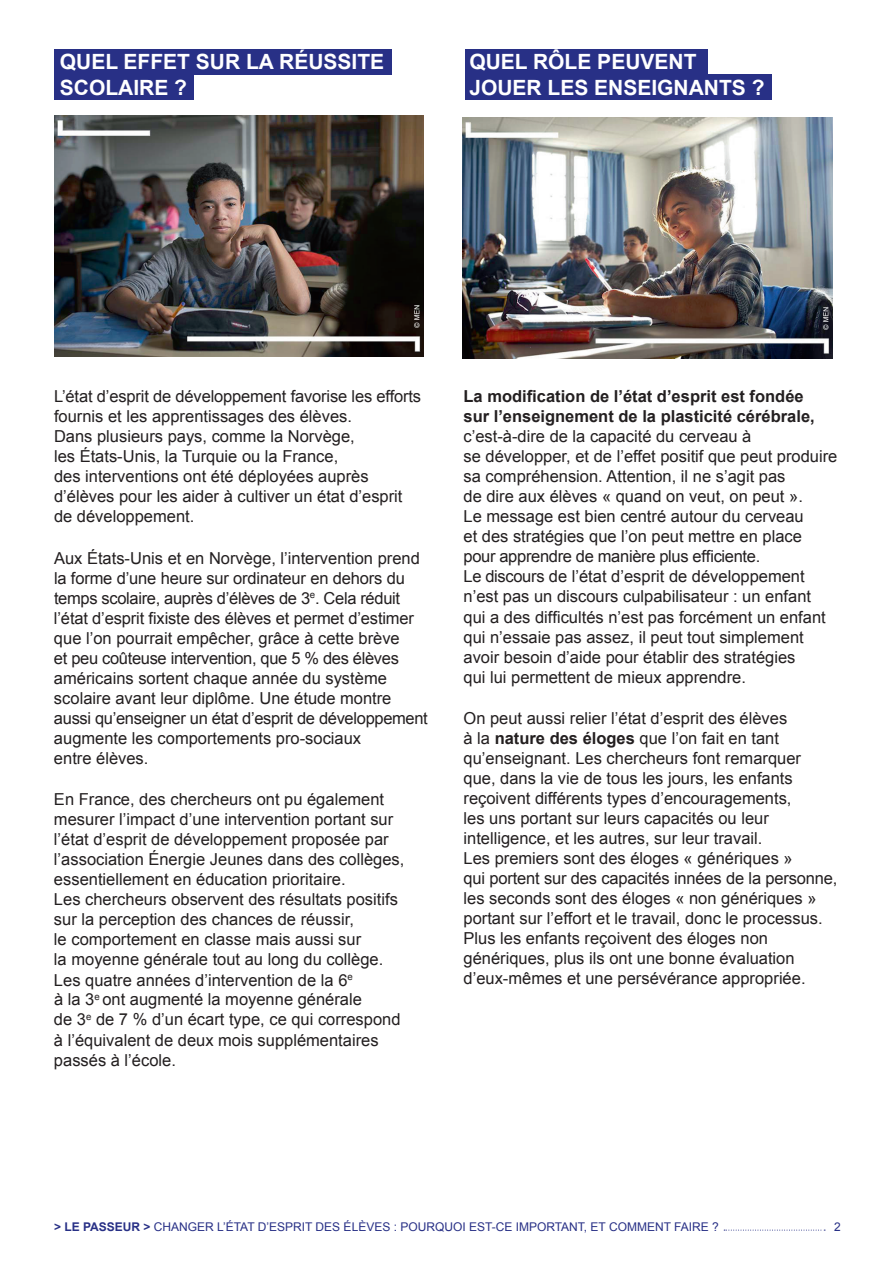
<style>
.page{position:relative;width:893px;height:1263px;background:#fff}
.page>*{position:absolute;margin:0;border:0;box-sizing:border-box;transform-origin:0 0}
.t1{font:700 21px/25.2px "Arial";color:#fff}
.t2{font:16.5px/20.1px "Arial";color:#231f20}
.t3{font:700 16.5px/20.1px "Arial";color:#231f20}
.t4{font:12px "Arial";color:#283086}
.s1{font-weight:700}
</style>
<div class="page">
<div style="left:465px;top:49px;width:243px;height:25px;background:#283086"></div>
<div style="left:465px;top:75px;width:306px;height:25px;background:#283086"></div>
<div style="left:54px;top:49px;width:337px;height:25px;background:#283086"></div>
<div style="left:54px;top:74px;width:140px;height:25px;background:#283086"></div>
<img style="left:54px;top:116px;width:370px;height:241px">
<img style="left:462px;top:117px;width:370px;height:241px">
<svg style="left:724px;top:1230px;width:101px;height:1px"></svg>
<p class="t1" style="left:60px;top:50px;width:326px">QUEL EFFET SUR LA RÉUSSITE<br>SCOLAIRE ?</p>
<p class="t1" style="left:469px;top:50px;width:297px">QUEL RÔLE PEUVENT<br>JOUER LES ENSEIGNANTS ?</p>
<p class="t2" style="left:54px;top:386px;width:369px">L’état d’esprit de développement favorise les efforts fournis et les apprentissages des élèves.<br>Dans plusieurs pays, comme la Norvège,<br>les États-Unis, la Turquie ou la France,<br>des interventions ont été déployées auprès d’élèves pour les aider à cultiver un état d’esprit de développement.</p>
<p class="t2" style="left:54px;top:548px;width:375px">Aux États-Unis et en Norvège, l’intervention prend la forme d’une heure sur ordinateur en dehors du temps scolaire, auprès d’élèves de 3<sup>e</sup>. Cela réduit l’état d’esprit fixiste des élèves et permet d’estimer que l’on pourrait empêcher, grâce à cette brève<br>et peu coûteuse intervention, que 5 % des élèves américains sortent chaque année du système scolaire avant leur diplôme. Une étude montre aussi qu’enseigner un état d’esprit de développement augmente les comportements pro-sociaux<br>entre élèves.</p>
<p class="t2" style="left:54px;top:790px;width:352px">En France, des chercheurs ont pu également mesurer l’impact d’une intervention portant sur l’état d’esprit de développement proposée par l’association Énergie Jeunes dans des collèges, essentiellement en éducation prioritaire.<br>Les chercheurs observent des résultats positifs sur la perception des chances de réussir,<br>le comportement en classe mais aussi sur<br>la moyenne générale tout au long du collège.<br>Les quatre années d’intervention de la 6<sup>e<br></sup>à la 3<sup>e</sup> ont augmenté la moyenne générale<br>de 3<sup>e</sup> de 7 % d’un écart type, ce qui correspond à l’équivalent de deux mois supplémentaires passés à l’école.</p>
<p class="t3" style="left:463px;top:387px;width:353px">La modification de l’état d’esprit est fondée sur l’enseignement de la plasticité cérébrale,</p>
<p class="t2" style="left:463px;top:426px;width:375px">c’est-à-dire de la capacité du cerveau à<br>se développer, et de l’effet positif que peut produire sa compréhension. Attention, il ne s’agit pas<br>de dire aux élèves « quand on veut, on peut ».<br>Le message est bien centré autour du cerveau<br>et des stratégies que l’on peut mettre en place pour apprendre de manière plus efficiente.<br>Le discours de l’état d’esprit de développement n’est pas un discours culpabilisateur : un enfant<br>qui a des difficultés n’est pas forcément un enfant qui n’essaie pas assez, il peut tout simplement avoir besoin d’aide pour établir des stratégies<br>qui lui permettent de mieux apprendre.</p>
<p class="t2" style="left:463px;top:708px;width:376px">On peut aussi relier l’état d’esprit des élèves<br>à la <span class="s1">nature des éloges</span> que l’on fait en tant qu’enseignant. Les chercheurs font remarquer<br>que, dans la vie de tous les jours, les enfants reçoivent différents types d’encouragements,<br>les uns portant sur leurs capacités ou leur intelligence, et les autres, sur leur travail.<br>Les premiers sont des éloges « génériques »<br>qui portent sur des capacités innées de la personne, les seconds sont des éloges « non génériques » portant sur l’effort et le travail, donc le processus.<br>Plus les enfants reçoivent des éloges non génériques, plus ils ont une bonne évaluation d’eux-mêmes et une persévérance appropriée.</p>
<p class="t4" style="left:54px;top:1219px;width:666px"><span class="s1">&gt; LE PASSEUR &gt;</span> CHANGER L’ÉTAT D’ESPRIT DES ÉLÈVES : POURQUOI EST-CE IMPORTANT, ET COMMENT FAIRE ?</p>
<p class="t4" style="left:834px;top:1219px;width:8px">2</p>
</div>
